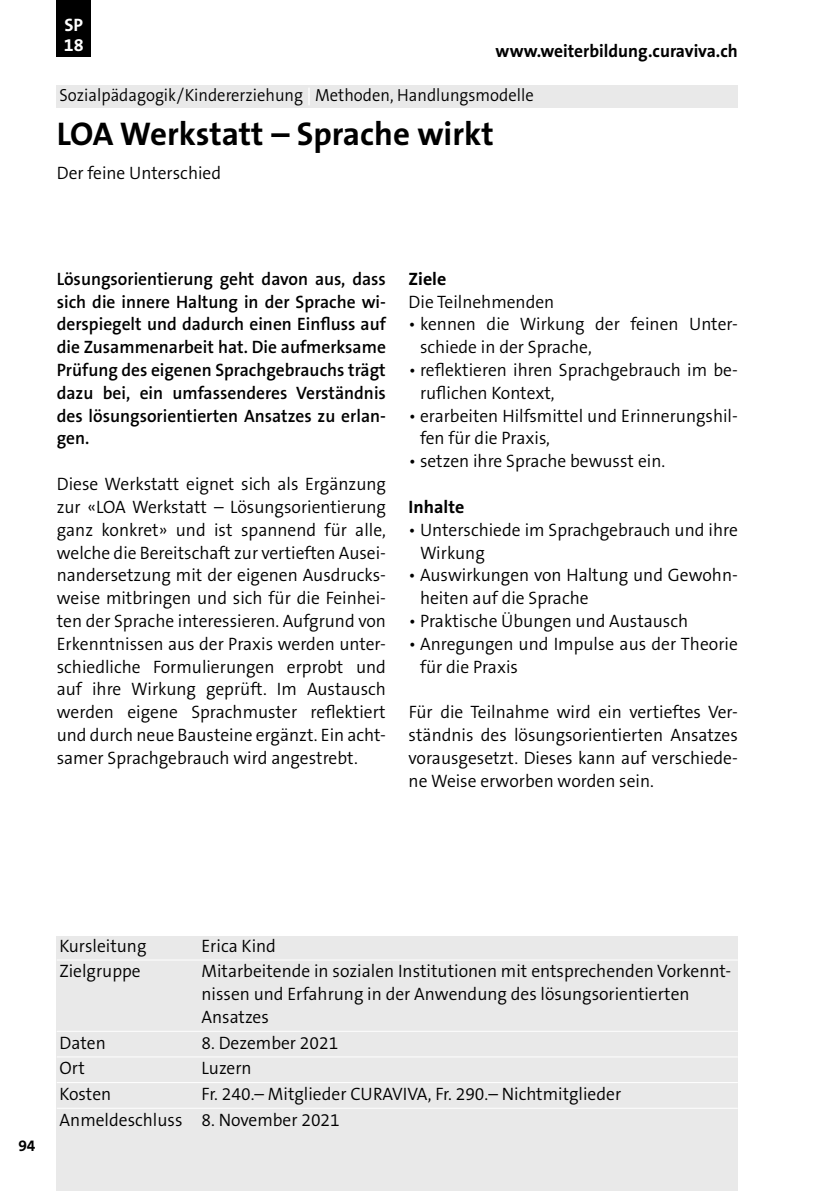
<style>
.page{position:relative;width:823px;height:1191px;background:#fff}
.page>*{position:absolute;margin:0;border:0;box-sizing:border-box;transform-origin:0 0}
.t1{font:700 33px "The Sans B7";color:#000}
.t2{font:300 18px/22.8px "The Sans B4";color:#000}
.t3{font:600 18px/22.8px "The Sans B6";color:#000;text-align:justify}
.t4{font:700 18px "The Sans B7";color:#000}
.t5{font:700 18px/20px "The Sans B7";color:#fff}
.t6{font:300 17.6px "The Sans B4";color:#000;scale:.94 1}
.t7{font:700 16px "The Sans B7";color:#000}
.s1{font-family:"The Sans B6";font-weight:600;color:#fff}
</style>
<div class="page">
<div style="left:57px;top:936px;width:680px;height:255px;background:#e9e9e9"></div>
<hr style="left:57px;top:959px;width:680px;height:1px;background:#fff">
<hr style="left:57px;top:1031px;width:680px;height:1px;background:#fff">
<hr style="left:57px;top:1056px;width:680px;height:1px;background:#fff">
<hr style="left:57px;top:1082px;width:680px;height:1px;background:#fff">
<hr style="left:57px;top:1107px;width:680px;height:1px;background:#fff">
<div style="left:57px;top:85px;width:680px;height:23px;background:#e9e9e9"></div>
<div style="left:57px;top:0;width:34px;height:57px;background:#000"></div>
<p class="t5" style="left:64px;top:16px;width:21px">SP<br>18</p>
<p class="t4" style="left:495px;top:41px;width:243px">www.weiterbildung.curaviva.ch</p>
<p class="t6" style="left:60px;top:86px;width:505px">Sozialpädagogik/Kindererziehung <span class="s1">|</span> Methoden, Handlungsmodelle</p>
<h1 class="t1" style="left:57px;top:116px;width:438px">LOA Werkstatt – Sprache wirkt</h1>
<p class="t2" style="left:57px;top:163px;width:166px">Der feine Unterschied</p>
<p class="t3" style="left:57px;top:268px;width:330px">Lösungsorientierung geht davon aus, dass sich die innere Haltung in der Sprache wi&shy;derspiegelt und dadurch einen Einfluss auf die Zusammenarbeit hat. Die aufmerksame Prüfung des eigenen Sprachgebrauchs trägt dazu bei, ein umfassenderes Verständnis des lösungsorientierten Ansatzes zu erlan&shy;gen.</p>
<p class="t2" style="left:57px;top:474px;width:330px;text-align:justify">Diese Werkstatt eignet sich als Ergänzung zur «LOA Werkstatt – Lösungsorientierung ganz konkret» und ist spannend für alle, welche die Bereitschaft zur vertieften Ausei&shy;nandersetzung mit der eigenen Ausdrucks&shy;weise mitbringen und sich für die Feinhei&shy;ten der Sprache interessieren. Aufgrund von Erkenntnissen aus der Praxis werden unter&shy;schiedliche Formulierungen erprobt und auf ihre Wirkung geprüft. Im Austausch werden eigene Sprachmuster reflektiert und durch neue Bausteine ergänzt. Ein acht&shy;samer Sprachgebrauch wird angestrebt.</p>
<p class="t4" style="left:408px;top:269px;width:39px">Ziele</p>
<p class="t2" style="left:408px;top:291px;width:147px">Die Teilnehmenden</p>
<p class="t2" style="left:420px;top:314px;width:319px;text-indent:-11px">• kennen die Wirkung der feinen Unter&shy;schiede in der Sprache,</p>
<p class="t2" style="left:420px;top:360px;width:319px;text-indent:-11px">• reflektieren ihren Sprachgebrauch im be&shy;ruflichen Kontext,</p>
<p class="t2" style="left:420px;top:405px;width:319px;text-indent:-11px">• erarbeiten Hilfsmittel und Erinnerungshil&shy;fen für die Praxis,</p>
<p class="t2" style="left:408px;top:451px;width:258px">• setzen ihre Sprache bewusst ein.</p>
<p class="t4" style="left:408px;top:497px;width:57px">Inhalte</p>
<p class="t2" style="left:420px;top:519px;width:319px;text-indent:-11px">• Unterschiede im Sprachgebrauch und ihre<br>Wirkung</p>
<p class="t2" style="left:420px;top:565px;width:319px;text-indent:-11px">• Auswirkungen von Haltung und Gewohn&shy;heiten auf die Sprache</p>
<p class="t2" style="left:408px;top:610px;width:281px">• Praktische Übungen und Austausch</p>
<p class="t2" style="left:420px;top:633px;width:319px;text-indent:-11px">• Anregungen und Impulse aus der Theorie für die Praxis</p>
<p class="t2" style="left:408px;top:702px;width:330px;text-align:justify">Für die Teilnahme wird ein vertieftes Ver&shy;ständnis des lösungsorientierten Ansatzes vorausgesetzt. Dieses kann auf verschiede&shy;ne Weise erworben worden sein.</p>
<p class="t7" style="left:18px;top:1137px;width:19px">94</p>
<p class="t2" style="left:60px;top:935px;width:88px">Kursleitung</p>
<p class="t2" style="left:201px;top:935px;width:76px">Erica Kind</p>
<p class="t2" style="left:60px;top:961px;width:82px">Zielgruppe</p>
<p class="t2" style="left:201px;top:961px;width:531px">Mitarbeitende in sozialen Institutionen mit entsprechenden Vorkennt&shy;nissen und Erfahrung in der Anwendung des lösungsorientierten<br>Ansatzes</p>
<p class="t2" style="left:60px;top:1032px;width:48px">Daten</p>
<p class="t2" style="left:201px;top:1032px;width:138px">8. Dezember 2021</p>
<p class="t2" style="left:60px;top:1058px;width:27px">Ort</p>
<p class="t2" style="left:201px;top:1058px;width:52px">Luzern</p>
<p class="t2" style="left:60px;top:1083px;width:53px">Kosten</p>
<p class="t2" style="left:60px;top:1082px;width:562px;line-height:25.6px;text-indent:142px">Fr. 240.– Mitglieder CURAVIVA, Fr. 290.– Nichtmitglieder<br>Anmeldeschluss 8. November 2021</p>
</div>
